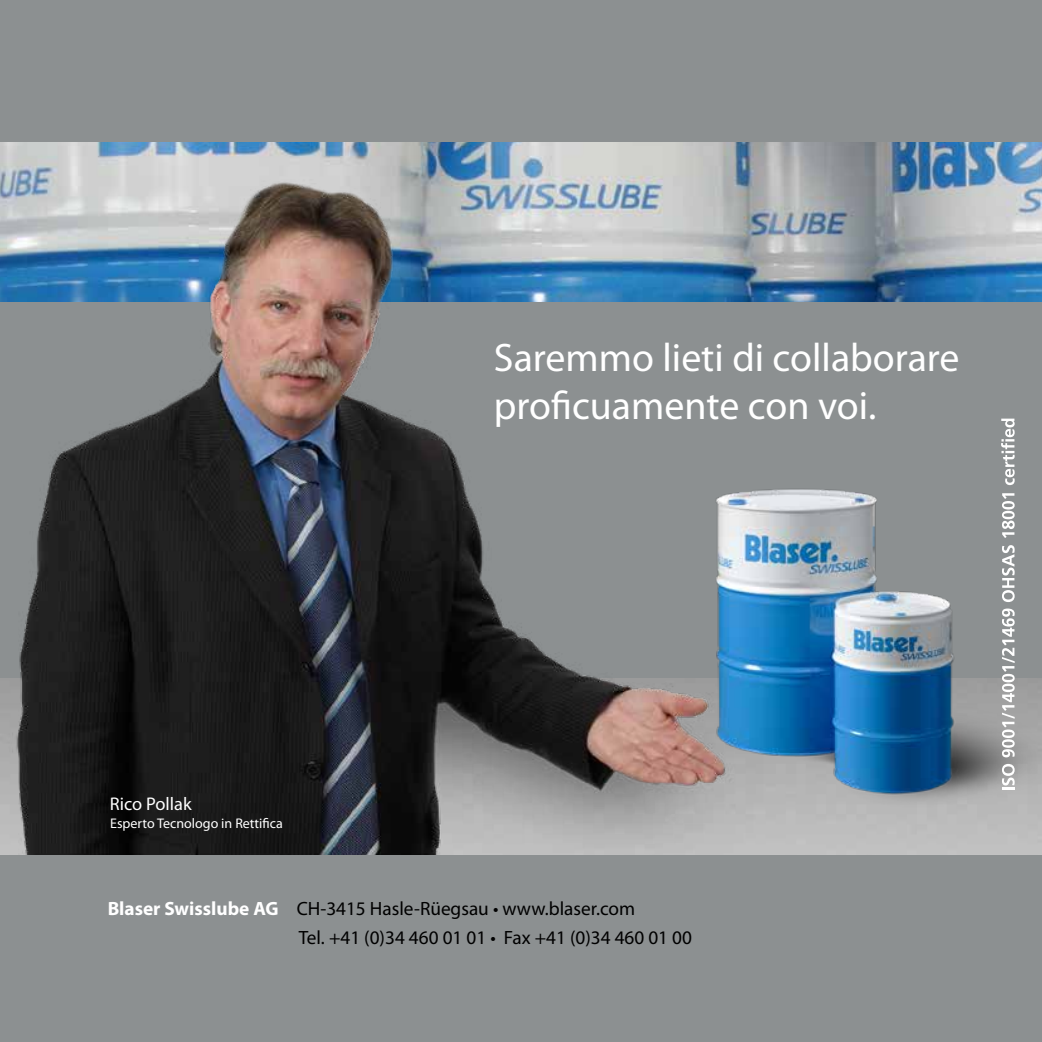
<style>
.page{position:relative;width:1042px;height:1042px;background:#fff}
.page>*{position:absolute;margin:0;border:0;box-sizing:border-box;transform-origin:0 0}
.t1{font:39.9px/47.9px "Myriad Pro";color:#fff}
.t2{font:19.25px/29.4px "Myriad Pro";color:#000}
.t3{font:18.38px "Myriad Pro";color:#fff}
.t4{font:14px "Myriad Pro";color:#fff}
.s1{font-weight:700;color:#fff}
</style>
<div class="page">
<img style="left:0;top:141px;width:1042px;height:39px">
<div style="left:0;top:0;width:1042px;height:141px;background:#8c9091"></div>
<img style="left:0;top:180px;width:1042px;height:675px">
<div style="left:0;top:855px;width:1042px;height:187px;background:#8c9091"></div>
<img style="left:709px;top:466px;width:333px;height:348px">
<svg style="left:1002px;top:764px;width:12px;height:26px"></svg>
<svg style="left:1002px;top:608px;width:12px;height:149px"></svg>
<svg style="left:1002px;top:545px;width:12px;height:57px"></svg>
<svg style="left:1002px;top:493px;width:12px;height:45px"></svg>
<svg style="left:1001px;top:419px;width:13px;height:66px"></svg>
<p class="t3" style="left:110px;top:792px;width:84px">Rico Pollak</p>
<p class="t4" style="left:110px;top:815px;width:174px">Esperto Tecnologo in Rettifica</p>
<h1 class="t1" style="left:494px;top:333px;width:467px">Saremmo lieti di collaborare proficuamente con voi.</h1>
<p class="t2" style="left:299px;top:893px;width:395px;text-indent:-191px"><span class="s1">Blaser Swisslube AG</span> CH-3415 Hasle-Rüegsau • www.blaser.com<br>Tel. +41 (0)34 460 01 01 • Fax +41 (0)34 460 01 00</p>
</div>
